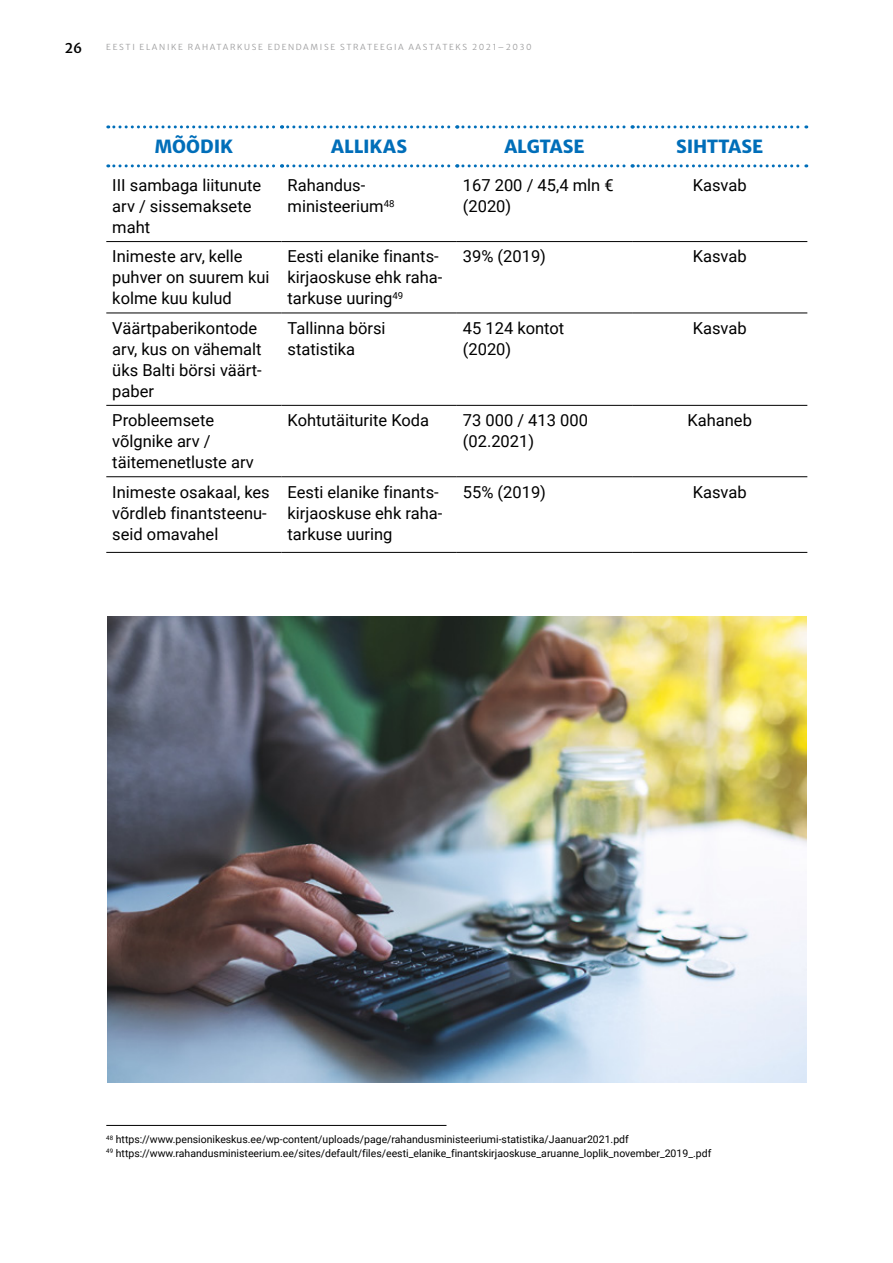
<style>
.page{position:relative;width:893px;height:1263px;background:#fff}
.page>*{position:absolute;margin:0;border:0;box-sizing:border-box;transform-origin:0 0}
.t1{font:800 18px "Merriweather Sans";color:#006eb9}
.t2{font:16.5px/21px "Roboto";color:#000}
.t3{font:500 13.5px "Merriweather Sans";color:#000}
.t4{font:10.5px/13.5px "Roboto";color:#000}
.t5{font:300 8.25px "Merriweather Sans";letter-spacing:.2em;color:#9c9c9d}
.s1{font-style:inherit}
</style>
<div class="page">
<svg style="left:108px;top:125px;width:699px;height:3px"></svg>
<svg style="left:108px;top:164px;width:699px;height:3px"></svg>
<hr style="left:106px;top:241px;width:176px;height:1px;background:#000">
<hr style="left:282px;top:241px;width:175px;height:1px;background:#000">
<hr style="left:457px;top:241px;width:175px;height:1px;background:#000">
<hr style="left:632px;top:241px;width:175px;height:1px;background:#000">
<hr style="left:106px;top:313px;width:176px;height:1px;background:#000">
<hr style="left:282px;top:313px;width:175px;height:1px;background:#000">
<hr style="left:457px;top:313px;width:175px;height:1px;background:#000">
<hr style="left:632px;top:313px;width:175px;height:1px;background:#000">
<hr style="left:106px;top:405px;width:176px;height:1px;background:#000">
<hr style="left:282px;top:405px;width:175px;height:1px;background:#000">
<hr style="left:457px;top:405px;width:175px;height:1px;background:#000">
<hr style="left:632px;top:405px;width:175px;height:1px;background:#000">
<hr style="left:106px;top:476px;width:176px;height:1px;background:#000">
<hr style="left:282px;top:476px;width:175px;height:1px;background:#000">
<hr style="left:457px;top:476px;width:175px;height:1px;background:#000">
<hr style="left:632px;top:476px;width:175px;height:1px;background:#000">
<hr style="left:106px;top:552px;width:176px;height:1px;background:#000">
<hr style="left:282px;top:552px;width:175px;height:1px;background:#000">
<hr style="left:457px;top:552px;width:175px;height:1px;background:#000">
<hr style="left:632px;top:552px;width:175px;height:1px;background:#000">
<hr style="left:106px;top:1125px;width:340px;height:1px;background:#000">
<img style="left:108px;top:616px;width:698px;height:466px">
<p class="t3" style="left:65px;top:36px;width:19px">26</p>
<p class="t5" style="left:106px;top:39px;width:427px">EESTI ELANIKE RAHATARKUSE EDENDAMISE STRATEEGIA AASTATEKS 2021–2030</p>
<p class="t1" style="left:155px;top:131px;width:31px">MÕÕDIK</p>
<p class="t1" style="left:331px;top:131px;width:25px">ALLIKAS</p>
<p class="t1" style="left:504px;top:131px;width:23px">ALGTASE</p>
<p class="t1" style="left:676px;top:131px;width:23px">SIHTTASE</p>
<p class="t2" style="left:112px;top:174px;width:150px">III sambaga liitunute arv / sissemaksete maht</p>
<p class="t2" style="left:288px;top:174px;width:108px">Rahandus&shy;ministeerium<sup>4</sup><sup>8</sup></p>
<p class="t2" style="left:463px;top:174px;width:152px">167 200 / 45,4 mln € (2020)</p>
<p class="t2" style="left:693px;top:174px;width:55px">Kasvab</p>
<p class="t2" style="left:112px;top:245px;width:159px">Inimeste arv, kelle puhver on suurem kui kolme kuu kulud</p>
<p class="t2" style="left:288px;top:245px;width:156px">Eesti elanike finants&shy;kirjaoskuse ehk raha&shy;tarkuse uuring<sup>4</sup><sup>9</sup></p>
<p class="t2" style="left:463px;top:245px;width:85px">39% (2019)</p>
<p class="t2" style="left:693px;top:245px;width:55px">Kasvab</p>
<p class="t2" style="left:112px;top:317px;width:151px">Väärtpaberikontode arv, kus on vähemalt üks Balti börsi väärt&shy;paber</p>
<p class="t2" style="left:288px;top:317px;width:99px">Tallinna börsi statistika</p>
<p class="t2" style="left:463px;top:317px;width:103px">45 124 kontot (2020)</p>
<p class="t2" style="left:693px;top:317px;width:55px">Kasvab</p>
<p class="t2" style="left:112px;top:409px;width:143px">Probleemsete võlgnike arv / täitemenetluste arv</p>
<p class="t2" style="left:288px;top:409px;width:143px">Kohtutäiturite Koda</p>
<p class="t2" style="left:463px;top:409px;width:127px">73 000 / <span class="s1">413</span> 000 (02.2021)</p>
<p class="t2" style="left:687px;top:409px;width:66px">Kahaneb</p>
<p class="t2" style="left:112px;top:481px;width:159px">Inimeste osakaal, kes võrdleb finantsteenu&shy;seid omavahel</p>
<p class="t2" style="left:288px;top:481px;width:156px">Eesti elanike finants&shy;kirjaoskuse ehk raha&shy;tarkuse uuring</p>
<p class="t2" style="left:463px;top:481px;width:85px">55% (2019)</p>
<p class="t2" style="left:693px;top:481px;width:55px">Kasvab</p>
<p class="t4" style="left:106px;top:1132px;width:606px"><sup>48</sup> https://www.pensionikeskus.ee/wp-content/uploads/page/rahandusministeeriumi-statistika/Jaanuar2021.pdf<br><sup>49</sup> https://www.rahandusministeerium.ee/sites/default/files/eesti_elanike_finantskirjaoskuse_aruanne_loplik_november_2019_.pdf</p>
</div>
